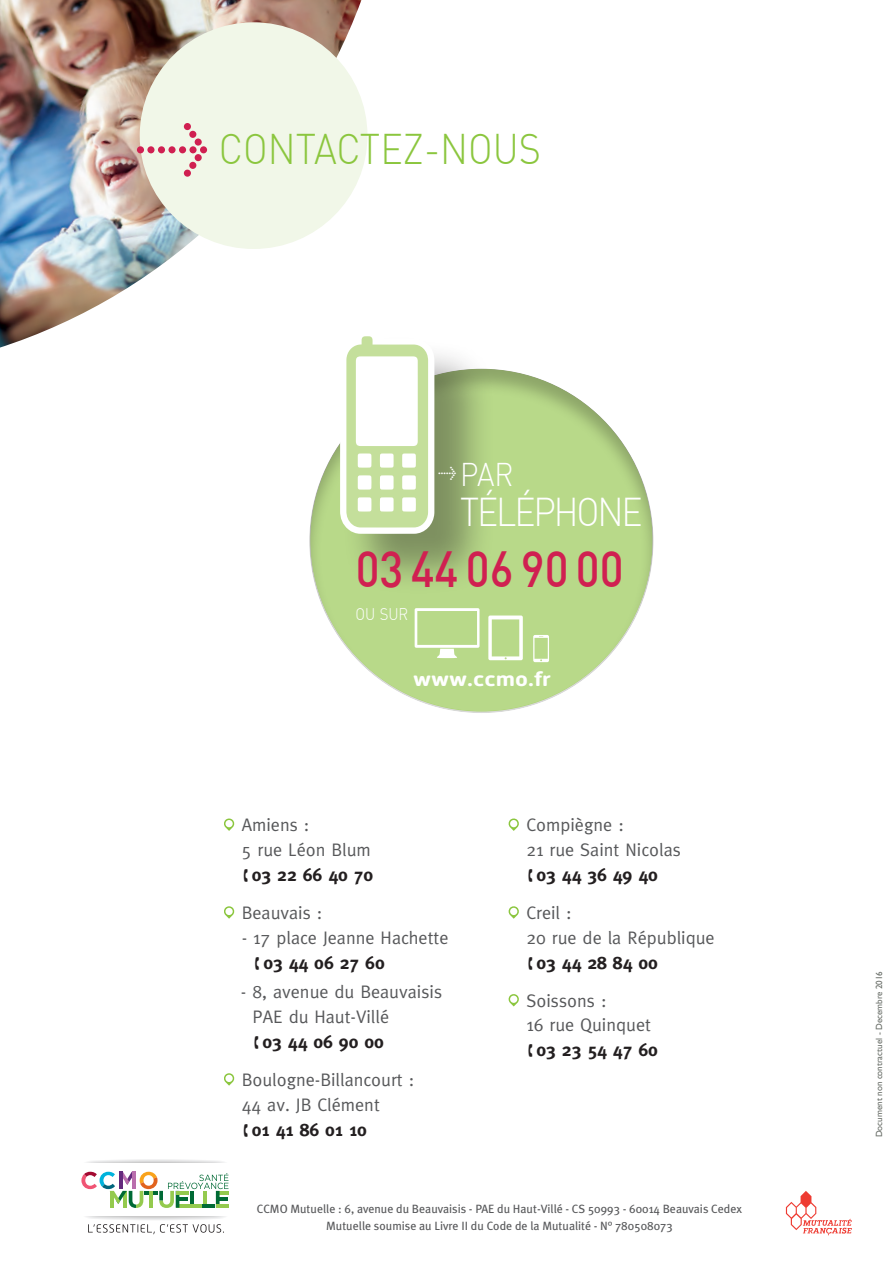
<style>
.page{position:relative;width:893px;height:1263px;background:#fff}
.page>*{position:absolute;margin:0;border:0;box-sizing:border-box;transform-origin:0 0}
.t1{font:500 49.8px "DIN";color:#d02051;scale:.9 1}
.t2{font:300 42px "DIN";color:#8bc63e;scale:.9 1}
.t3{font:300 39.45px "DIN";letter-spacing:-.06em;color:#fff;scale:.9 1}
.t4{font:300 32.25px "DIN";color:#fff;scale:.9 1}
.t5{font:700 20.1px "Alwyn New Rounded";color:#fff;scale:1.17 1}
.t6{font:18.15px/24.9px "Meta";color:#57585a}
.t7{font:700 18.15px "Meta";color:#231f20}
.t8{font:300 16.5px "DIN";color:#fff;scale:.9 1}
.t9{font:12px/16.5px "Meta Plus";color:#57585a;text-align:center}
.t10{font:9px "Gill Sans";color:#686d67}
.s1{font-family:"Meta Plus";font-weight:400;font-size:62.25px;color:#d02051}
</style>
<div class="page">
<img style="left:0;top:0;width:330px;height:348px">
<div style="left:140px;top:22px;width:227px;height:227px;background:#f1f7e8;border-radius:50%"></div>
<svg style="left:224px;top:818px;width:11px;height:13px"></svg>
<svg style="left:224px;top:906px;width:11px;height:13px"></svg>
<svg style="left:224px;top:1073px;width:11px;height:13px"></svg>
<svg style="left:508px;top:818px;width:11px;height:13px"></svg>
<svg style="left:508px;top:906px;width:11px;height:13px"></svg>
<svg style="left:508px;top:994px;width:11px;height:12px"></svg>
<svg style="left:81px;top:1159px;width:148px;height:75px"></svg>
<div style="left:310px;top:368px;width:345px;height:343px;background:#231f20;opacity:.27"></div>
<div style="left:342px;top:333px;width:154px;height:262px;background:#231f20;opacity:.39"></div>
<svg style="left:330px;top:0;width:114px;height:540px"></svg>
<svg style="left:346px;top:336px;width:82px;height:191px"></svg>
<svg style="left:533px;top:635px;width:16px;height:27px"></svg>
<svg style="left:415px;top:608px;width:64px;height:50px"></svg>
<svg style="left:488px;top:615px;width:35px;height:45px"></svg>
<svg style="left:786px;top:1191px;width:66px;height:44px"></svg>
<h2 class="t2" style="left:135px;top:123px;width:453px"><span class="s1">&gt;</span> CONTACTEZ-NOUS</h2>
<h3 class="t4" style="left:438px;top:454px;width:85px"><sup>&gt;</sup> PAR</h3>
<h3 class="t3" style="left:460px;top:488px;width:204px">TÉLÉPHONE</h3>
<h1 class="t1" style="left:356px;top:537px;width:299px">03 44 06 90 00</h1>
<p class="t8" style="left:356px;top:603px;width:60px">OU SUR</p>
<p class="t5" style="left:413px;top:667px;width:119px">www.ccmo.fr</p>
<p class="t6" style="left:242px;top:812px;width:130px">Amiens :<br>5 rue Léon Blum</p>
<p class="t7" style="left:252px;top:864px;width:123px">03 22 66 40 70</p>
<p class="t6" style="left:242px;top:900px;width:82px">Beauvais :</p>
<p class="t6" style="left:242px;top:925px;width:208px">- 17 place Jeanne Hachette</p>
<p class="t7" style="left:263px;top:952px;width:123px">03 44 06 27 60</p>
<p class="t6" style="left:252px;top:979px;width:191px;text-indent:-12px">- 8, avenue du Beauvaisis<br>PAE du Haut-Villé</p>
<p class="t7" style="left:262px;top:1031px;width:123px">03 44 06 90 00</p>
<p class="t6" style="left:242px;top:1067px;width:174px">Boulogne-Billancourt :<br>44 av. JB Clément</p>
<p class="t7" style="left:252px;top:1119px;width:117px">01 41 86 01 10</p>
<p class="t6" style="left:526px;top:812px;width:156px">Compiègne :<br>21 rue Saint Nicolas</p>
<p class="t7" style="left:536px;top:864px;width:123px">03 44 36 49 40</p>
<p class="t6" style="left:526px;top:900px;width:190px">Creil :<br>20 rue de la République</p>
<p class="t7" style="left:536px;top:952px;width:123px">03 44 28 84 00</p>
<p class="t6" style="left:526px;top:987px;width:126px">Soissons :<br>16 rue Quinquet</p>
<p class="t7" style="left:536px;top:1040px;width:123px">03 23 54 47 60</p>
<p class="t9" style="left:257px;top:1200px;width:487px">CCMO Mutuelle : 6, avenue du Beauvaisis - PAE du Haut-Villé - CS 50993 - 60014 Beauvais Cedex<br>Mutuelle soumise au Livre II du Code de la Mutualité - N° 780508073</p>
<p class="t10" style="left:874px;top:1137px;width:168px;rotate:-90deg">Document non contractuel - Decembre 2016</p>
</div>
